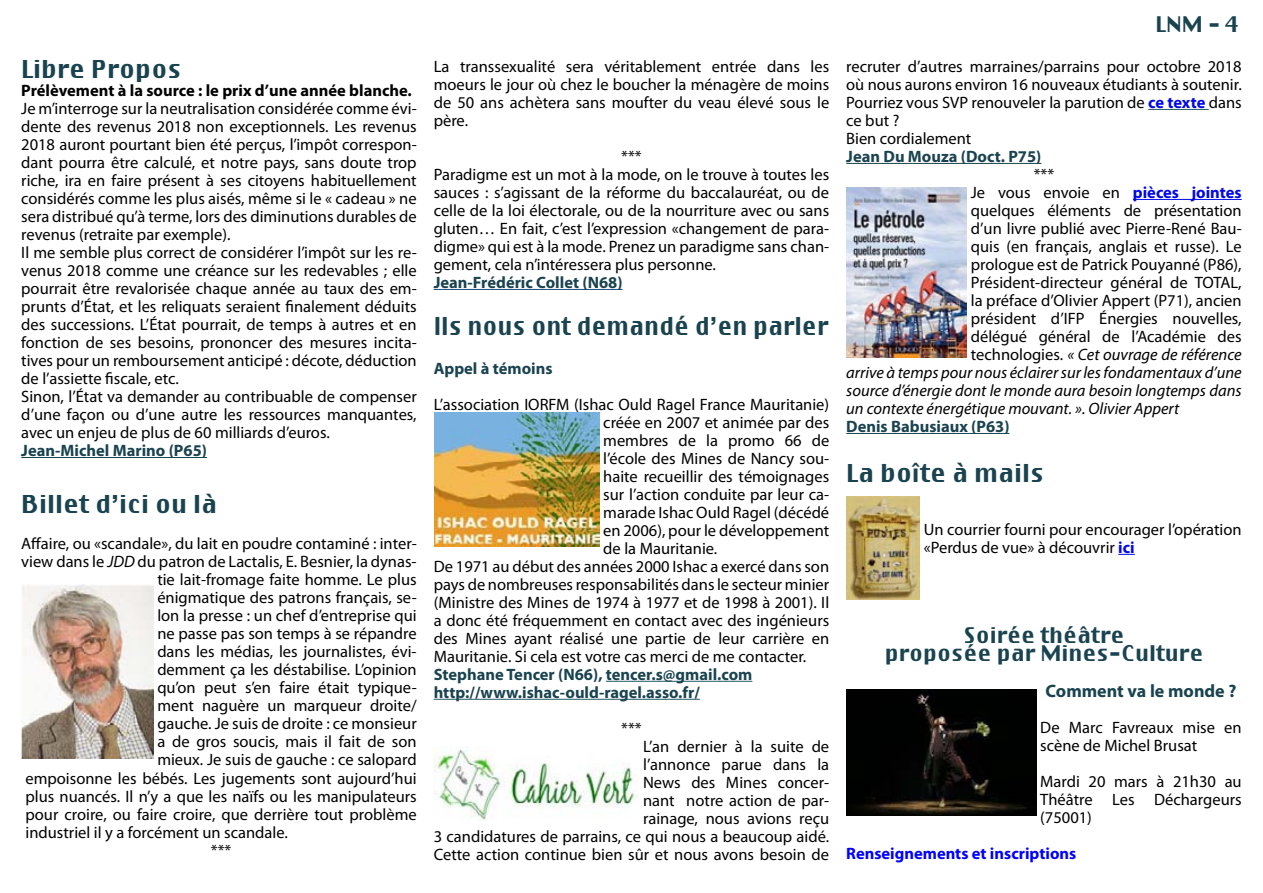
<style>
.page{position:relative;width:1263px;height:893px;background:#fff}
.page>*{position:absolute;margin:0;border:0;box-sizing:border-box;transform-origin:0 0}
.t1{font:24px "Virtue";color:#1a4350}
.t2{font:24px "Virtue";color:#1a4350;scale:.94 1}
.t3{font:21px/18px "Virtue";color:#1a4350;text-align:center}
.t4{font:700 18px "Myriad Pro";color:#1a4350}
.t5{font:16.5px/18px "Myriad Pro";color:#000}
.t6{font:italic 16.5px "Myriad Pro";color:#000}
.t7{font:700 16.5px/18px "Myriad Pro";color:#1a4350}
.t8{font:700 16.5px "Myriad Pro";color:#000}
.t9{font:700 16.5px "Myriad Pro";color:#00f}
.s1{font-style:italic}
.s2{font-weight:700;color:#0008ea}
.s3{font-style:normal}
</style>
<div class="page">
<hr style="left:21px;top:457px;width:186px;height:1px;background:#1a4350">
<hr style="left:434px;top:289px;width:188px;height:1px;background:#1f497d">
<hr style="left:606px;top:681px;width:146px;height:1px;background:#215868">
<hr style="left:434px;top:699px;width:266px;height:1px;background:#215868">
<hr style="left:1148px;top:109px;width:61px;height:1px;background:#215868">
<hr style="left:846px;top:163px;width:195px;height:1px;background:#1a4350">
<hr style="left:1133px;top:199px;width:109px;height:1px;background:#0008ea">
<hr style="left:846px;top:433px;width:163px;height:1px;background:#1a4350">
<svg style="left:1118px;top:554px;width:17px;height:1px"></svg>
<img style="left:21px;top:585px;width:132px;height:174px">
<img style="left:434px;top:413px;width:165px;height:133px">
<img style="left:434px;top:747px;width:204px;height:74px">
<img style="left:846px;top:188px;width:120px;height:170px">
<img style="left:846px;top:497px;width:73px;height:103px">
<img style="left:846px;top:689px;width:190px;height:127px">
<h1 class="t1" style="left:21px;top:53px;width:162px">Libre Propos</h1>
<p class="t8" style="left:21px;top:79px;width:392px">Prélèvement à la source : le prix d’une année blanche.</p>
<p class="t5" style="left:21px;top:99px;width:397px">Je m’interroge sur la neutralisation considérée comme évi&shy;dente des revenus 2018 non exceptionnels. Les revenus 2018 auront pourtant bien été perçus, l’impôt correspon&shy;dant pourra être calculé, et notre pays, sans doute trop riche, ira en faire présent à ses citoyens habituellement considérés comme les plus aisés, même si le « cadeau » ne sera distribué qu’à terme, lors des diminutions durables de revenus (retraite par exemple).<br>Il me semble plus correct de considérer l’impôt sur les re&shy;venus 2018 comme une créance sur les redevables ; elle pourrait être revalorisée chaque année au taux des em&shy;prunts d’État, et les reliquats seraient finalement déduits des successions. L’État pourrait, de temps à autres et en fonction de ses besoins, prononcer des mesures incita&shy;tives pour un remboursement anticipé : décote, déduction de l’assiette fiscale, etc.<br>Sinon, l’État va demander au contribuable de compenser d’une façon ou d’une autre les ressources manquantes, avec un enjeu de plus de 60 milliards d’euros.</p>
<p class="t7" style="left:21px;top:441px;width:187px">Jean-Michel Marino (P65)</p>
<h1 class="t1" style="left:21px;top:488px;width:197px">Billet d’ici ou là</h1>
<p class="t5" style="left:21px;top:535px;width:397px">Affaire, ou «scandale», du lait en poudre contaminé : inter-</p>
<p class="t5" style="left:21px;top:553px;width:397px">view dans le <span class="s1">JDD</span> du patron de Lactalis, E. Besnier, la dynas-</p>
<p class="t5" style="left:157px;top:571px;width:261px">tie lait-fromage faite homme. Le plus</p>
<p class="t5" style="left:157px;top:589px;width:261px">énigmatique des patrons français, se-</p>
<p class="t5" style="left:157px;top:607px;width:261px">lon la presse : un chef d’entreprise qui</p>
<p class="t5" style="left:157px;top:625px;width:261px">ne passe pas son temps à se répandre</p>
<p class="t5" style="left:157px;top:643px;width:261px">dans les médias, les journalistes, évi-</p>
<p class="t5" style="left:157px;top:661px;width:261px">demment ça les déstabilise. L’opinion</p>
<p class="t5" style="left:157px;top:679px;width:261px">qu’on peut s’en faire était typique-</p>
<p class="t5" style="left:157px;top:697px;width:261px">ment naguère un marqueur droite/</p>
<p class="t5" style="left:157px;top:715px;width:261px">gauche. Je suis de droite : ce monsieur</p>
<p class="t5" style="left:157px;top:733px;width:261px">a de gros soucis, mais il fait de son</p>
<p class="t5" style="left:157px;top:751px;width:261px">mieux. Je suis de gauche : ce salopard</p>
<p class="t5" style="left:26px;top:769px;width:393px">empoisonne les bébés. Les jugements sont aujourd’hui</p>
<p class="t5" style="left:26px;top:787px;width:393px">plus nuancés. Il n’y a que les naïfs ou les manipulateurs</p>
<p class="t5" style="left:26px;top:805px;width:393px">pour croire, ou faire croire, que derrière tout problème</p>
<p class="t5" style="left:26px;top:823px;width:264px">industriel il y a forcément un scandale.</p>
<p class="t5" style="left:211px;top:841px;width:22px">***</p>
<p class="t5" style="left:434px;top:57px;width:397px;text-align:justify">La transsexualité sera véritablement entrée dans les moeurs le jour où chez le boucher la ménagère de moins de 50 ans achètera sans moufter du veau élevé sous le père.</p>
<p class="t5" style="left:434px;top:147px;width:397px;text-indent:187px">***<br>Paradigme est un mot à la mode, on le trouve à toutes les sauces : s’agissant de la réforme du baccalauréat, ou de celle de la loi électorale, ou de la nourriture avec ou sans gluten… En fait, c’est l’expression «changement de para&shy;digme» qui est à la mode. Prenez un paradigme sans chan&shy;gement, cela n’intéressera plus personne.</p>
<p class="t7" style="left:434px;top:273px;width:190px">Jean-Frédéric Collet (N68)</p>
<h1 class="t2" style="left:434px;top:310px;width:421px">Ils nous ont demandé d’en parler</h1>
<p class="t7" style="left:434px;top:358px;width:120px">Appel à témoins</p>
<p class="t5" style="left:434px;top:395px;width:397px">L’association IORFM (Ishac Ould Ragel France Mauritanie)</p>
<p class="t5" style="left:603px;top:413px;width:227px">créée en 2007 et animée par des</p>
<p class="t5" style="left:603px;top:431px;width:227px">membres de la promo 66 de</p>
<p class="t5" style="left:603px;top:449px;width:227px">l’école des Mines de Nancy sou-</p>
<p class="t5" style="left:603px;top:467px;width:227px">haite recueillir des témoignages</p>
<p class="t5" style="left:603px;top:485px;width:227px">sur l’action conduite par leur ca-</p>
<p class="t5" style="left:603px;top:503px;width:227px">marade Ishac Ould Ragel (décédé</p>
<p class="t5" style="left:603px;top:521px;width:227px">en 2006), pour le développement</p>
<p class="t5" style="left:603px;top:539px;width:116px">de la Mauritanie.</p>
<p class="t5" style="left:434px;top:557px;width:397px">De 1971 au début des années 2000 Ishac a exercé dans son</p>
<p class="t5" style="left:434px;top:575px;width:397px">pays de nombreuses responsabilités dans le secteur minier</p>
<p class="t5" style="left:434px;top:593px;width:397px">(Ministre des Mines de 1974 à 1977 et de 1998 à 2001). Il</p>
<p class="t5" style="left:434px;top:611px;width:397px">a donc été fréquemment en contact avec des ingénieurs</p>
<p class="t5" style="left:434px;top:629px;width:397px">des Mines ayant réalisé une partie de leur carrière en</p>
<p class="t5" style="left:434px;top:647px;width:374px">Mauritanie. Si cela est votre cas merci de me contacter.</p>
<p class="t7" style="left:434px;top:664px;width:320px">Stephane Tencer (N66), tencer.s@gmail.com http://www.ishac-ould-ragel.asso.fr/</p>
<p class="t5" style="left:621px;top:719px;width:22px">***</p>
<p class="t5" style="left:434px;top:737px;width:397px;text-align:right">L’an dernier à la suite de<br>l’annonce parue dans la<br>News des Mines concer-<br>nant notre action de par-<br>rainage, nous avions reçu<br>3 candidatures de parrains, ce qui nous a beaucoup aidé.<br>Cette action continue bien sûr et nous avons besoin de</p>
<p class="t3" style="left:1155px;top:15px;width:86px">LNM - 4</p>
<p class="t5" style="left:846px;top:57px;width:397px">recruter d’autres marraines/parrains pour octobre 2018 où nous aurons environ 16 nouveaux étudiants à soutenir.<br>Pourriez vous SVP renouveler la parution de <span class="s2">ce texte</span> dans ce but ?<br>Bien cordialement</p>
<p class="t7" style="left:846px;top:147px;width:197px">Jean Du Mouza (Doct. P75)</p>
<p class="t5" style="left:1034px;top:165px;width:22px">***</p>
<p class="t5" style="left:971px;top:183px;width:272px">Je vous envoie en <span class="s2">pièces jointes</span></p>
<p class="t5" style="left:971px;top:201px;width:272px">quelques éléments de présentation</p>
<p class="t5" style="left:971px;top:219px;width:272px">d’un livre publié avec Pierre-René Bau-</p>
<p class="t5" style="left:971px;top:237px;width:272px">quis (en français, anglais et russe). Le</p>
<p class="t5" style="left:971px;top:255px;width:272px">prologue est de Patrick Pouyanné (P86),</p>
<p class="t5" style="left:971px;top:273px;width:272px">Président-directeur général de TOTAL,</p>
<p class="t5" style="left:971px;top:291px;width:272px">la préface d’Olivier Appert (P71), ancien</p>
<p class="t5" style="left:971px;top:309px;width:272px">président d’IFP Énergies nouvelles,</p>
<p class="t5" style="left:971px;top:327px;width:272px">délégué général de l’Académie des</p>
<p class="t6" style="left:971px;top:344px;width:272px"><span class="s3">technologies.</span> « Cet ouvrage de référence</p>
<p class="t6" style="left:846px;top:362px;width:397px">arrive à temps pour nous éclairer sur les fondamentaux d’une</p>
<p class="t6" style="left:846px;top:380px;width:397px">source d’énergie dont le monde aura besoin longtemps dans</p>
<p class="t6" style="left:846px;top:398px;width:335px">un contexte énergétique mouvant. ». Olivier Appert</p>
<p class="t7" style="left:846px;top:417px;width:165px">Denis Babusiaux (P63)</p>
<h1 class="t1" style="left:846px;top:457px;width:199px">La boîte à mails</h1>
<p class="t5" style="left:924px;top:520px;width:319px">Un courrier fourni pour encourager l’opération «Perdus de vue» à découvrir <span class="s2">ici</span></p>
<p class="t3" style="left:885px;top:625px;width:320px">Soirée théâtre<br>proposée par Mines-Culture</p>
<p class="t4" style="left:1045px;top:679px;width:192px">Comment va le monde ?</p>
<p class="t5" style="left:1040px;top:718px;width:203px">De Marc Favreaux mise en scène de Michel Brusat</p>
<p class="t5" style="left:1040px;top:772px;width:203px;text-align:justify">Mardi 20 mars à 21h30 au Théâtre Les Déchargeurs (75001)</p>
<p class="t9" style="left:846px;top:842px;width:232px">Renseignements et inscriptions</p>
</div>
